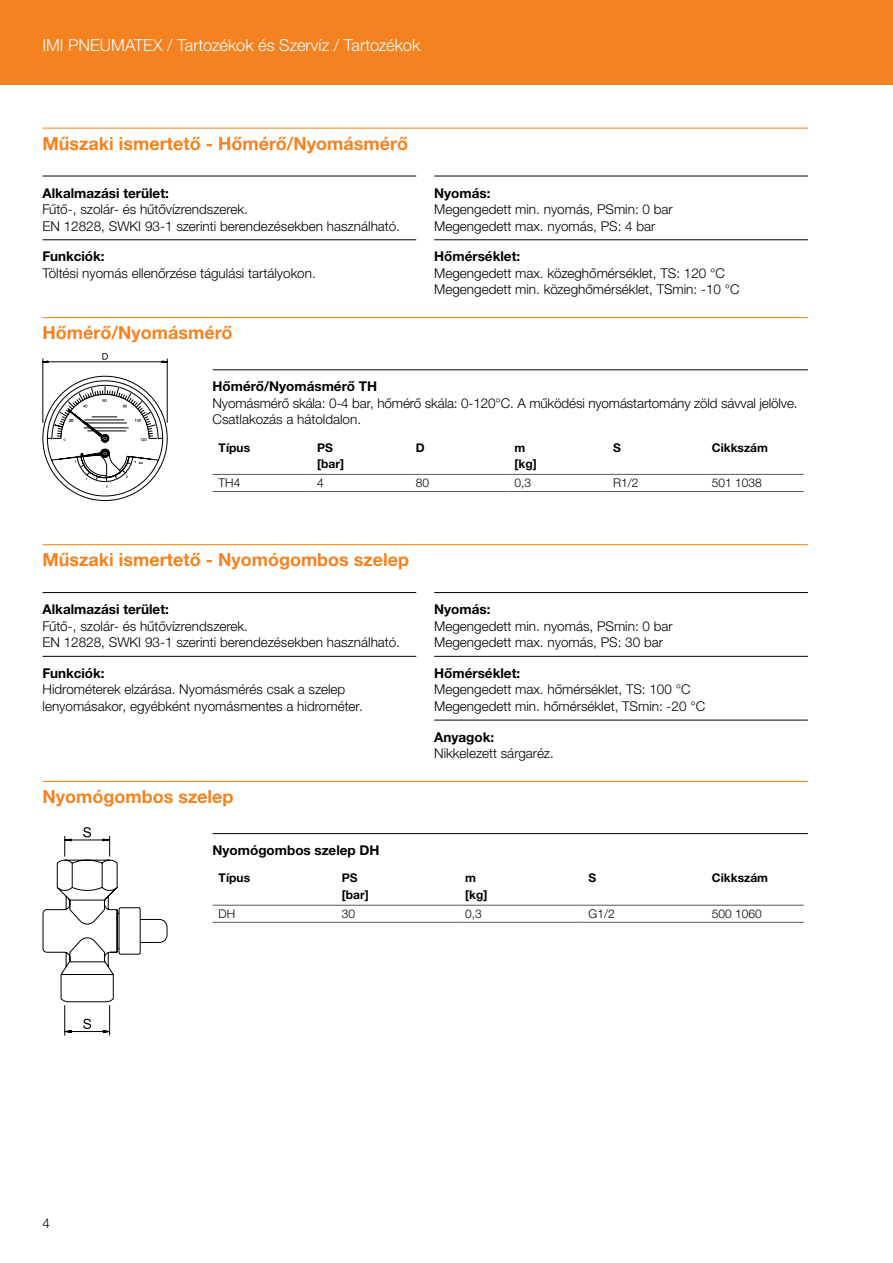
<style>
.page{position:relative;width:893px;height:1263px;background:#fff}
.page>*{position:absolute;margin:0;border:0;box-sizing:border-box;transform-origin:0 0}
.t1{font:700 18px "Helvetica Neue LTW1 G";color:#f58220}
.t2{font:300 16.5px "Helvetica Neue LTW1 G";color:#fff}
.t3{font:300 13.5px/16.5px "Helvetica Neue LTW1 G";color:#000}
.t4{font:700 13.5px "Helvetica Neue LTW1 G";color:#000}
.t5{font:700 12px/16.5px "Helvetica Neue LTW1 G";color:#000}
.t6{font:300 12px "Helvetica Neue LTW1 G";color:#000}
</style>
<div class="page">
<div style="left:0;top:0;width:893px;height:85px;background:#f58220"></div>
<hr style="left:43px;top:128px;width:765px;height:1px;background:#f58220">
<hr style="left:43px;top:176px;width:373px;height:1px;background:#000">
<hr style="left:43px;top:239px;width:373px;height:1px;background:#000">
<hr style="left:434px;top:176px;width:374px;height:1px;background:#000">
<hr style="left:434px;top:239px;width:374px;height:1px;background:#000">
<hr style="left:43px;top:317px;width:765px;height:1px;background:#f58220">
<hr style="left:213px;top:369px;width:595px;height:1px;background:#000">
<hr style="left:43px;top:544px;width:765px;height:1px;background:#f58220">
<hr style="left:213px;top:474px;width:98px;height:1px;background:#58595b">
<hr style="left:311px;top:474px;width:99px;height:1px;background:#58595b">
<hr style="left:410px;top:474px;width:99px;height:1px;background:#58595b">
<hr style="left:509px;top:474px;width:98px;height:1px;background:#58595b">
<hr style="left:607px;top:474px;width:99px;height:1px;background:#58595b">
<hr style="left:706px;top:474px;width:98px;height:1px;background:#58595b">
<hr style="left:213px;top:491px;width:98px;height:1px;background:#58595b">
<hr style="left:311px;top:491px;width:99px;height:1px;background:#58595b">
<hr style="left:410px;top:491px;width:99px;height:1px;background:#58595b">
<hr style="left:509px;top:491px;width:98px;height:1px;background:#58595b">
<hr style="left:607px;top:491px;width:99px;height:1px;background:#58595b">
<hr style="left:706px;top:491px;width:98px;height:1px;background:#58595b">
<hr style="left:43px;top:592px;width:373px;height:1px;background:#000">
<hr style="left:43px;top:656px;width:373px;height:1px;background:#000">
<hr style="left:434px;top:592px;width:374px;height:1px;background:#000">
<hr style="left:434px;top:656px;width:374px;height:1px;background:#000">
<hr style="left:434px;top:720px;width:374px;height:1px;background:#000">
<hr style="left:43px;top:781px;width:765px;height:1px;background:#f58220">
<hr style="left:213px;top:833px;width:595px;height:1px;background:#000">
<hr style="left:213px;top:905px;width:123px;height:1px;background:#58595b">
<hr style="left:336px;top:905px;width:123px;height:1px;background:#58595b">
<hr style="left:459px;top:905px;width:124px;height:1px;background:#58595b">
<hr style="left:583px;top:905px;width:123px;height:1px;background:#58595b">
<hr style="left:706px;top:905px;width:98px;height:1px;background:#58595b">
<hr style="left:213px;top:922px;width:123px;height:1px;background:#58595b">
<hr style="left:336px;top:922px;width:123px;height:1px;background:#58595b">
<hr style="left:459px;top:922px;width:124px;height:1px;background:#58595b">
<hr style="left:583px;top:922px;width:123px;height:1px;background:#58595b">
<hr style="left:706px;top:922px;width:98px;height:1px;background:#58595b">
<svg style="left:43px;top:353px;width:125px;height:148px"></svg>
<svg style="left:43px;top:827px;width:125px;height:208px"></svg>
<p class="t2" style="left:43px;top:35px;width:379px">IMI PNEUMATEX / Tartozékok és Szervíz / Tartozékok</p>
<h1 class="t1" style="left:43px;top:132px;width:367px">Műszaki ismertető - Hőmérő/Nyomásmérő</h1>
<p class="t4" style="left:43px;top:184px;width:128px">Alkalmazási terület:</p>
<p class="t3" style="left:43px;top:201px;width:359px">Fűtő-, szolár- és hűtővízrendszerek.<br>EN 12828, SWKI 93-1 szerinti berendezésekben használható.</p>
<p class="t4" style="left:43px;top:248px;width:64px">Funkciók:</p>
<p class="t3" style="left:43px;top:265px;width:275px">Töltési nyomás ellenőrzése tágulási tartályokon.</p>
<p class="t4" style="left:434px;top:184px;width:58px">Nyomás:</p>
<p class="t3" style="left:434px;top:201px;width:240px">Megengedett min. nyomás, PSmin: 0 bar<br>Megengedett max. nyomás, PS: 4 bar</p>
<p class="t4" style="left:434px;top:248px;width:87px">Hőmérséklet:</p>
<p class="t3" style="left:434px;top:265px;width:307px">Megengedett max. közeghőmérséklet, TS: 120 °C<br>Megengedett min. közeghőmérséklet, TSmin: -10 °C</p>
<h1 class="t1" style="left:43px;top:322px;width:191px">Hőmérő/Nyomásmérő</h1>
<p class="t4" style="left:213px;top:378px;width:166px">Hőmérő/Nyomásmérő TH</p>
<p class="t3" style="left:213px;top:395px;width:586px">Nyomásmérő skála: 0-4 bar, hőmérő skála: 0-120°C. A működési nyomástartomány zöld sávval jelölve.<br>Csatlakozás a hátoldalon.</p>
<p class="t5" style="left:219px;top:439px;width:33px">Típus</p>
<p class="t5" style="left:317px;top:439px;width:28px">PS [bar]</p>
<p class="t5" style="left:416px;top:439px;width:10px">D</p>
<p class="t5" style="left:515px;top:439px;width:24px">m [kg]</p>
<p class="t5" style="left:613px;top:439px;width:9px">S</p>
<p class="t5" style="left:712px;top:439px;width:58px">Cikkszám</p>
<p class="t6" style="left:219px;top:476px;width:23px">TH4</p>
<p class="t6" style="left:317px;top:476px;width:8px">4</p>
<p class="t6" style="left:416px;top:476px;width:15px">80</p>
<p class="t6" style="left:514px;top:476px;width:18px">0,3</p>
<p class="t6" style="left:613px;top:476px;width:27px">R1/2</p>
<p class="t6" style="left:712px;top:476px;width:52px">501 1038</p>
<h1 class="t1" style="left:43px;top:549px;width:368px">Műszaki ismertető - Nyomógombos szelep</h1>
<p class="t4" style="left:43px;top:601px;width:128px">Alkalmazási terület:</p>
<p class="t3" style="left:43px;top:618px;width:359px">Fűtő-, szolár- és hűtővízrendszerek.<br>EN 12828, SWKI 93-1 szerinti berendezésekben használható.</p>
<p class="t4" style="left:43px;top:665px;width:64px">Funkciók:</p>
<p class="t3" style="left:43px;top:681px;width:322px">Hidrométerek elzárása. Nyomásmérés csak a szelep lenyomásakor, egyébként nyomásmentes a hidrométer.</p>
<p class="t4" style="left:434px;top:601px;width:58px">Nyomás:</p>
<p class="t3" style="left:434px;top:618px;width:240px">Megengedett min. nyomás, PSmin: 0 bar<br>Megengedett max. nyomás, PS: 30 bar</p>
<p class="t4" style="left:434px;top:665px;width:87px">Hőmérséklet:</p>
<p class="t3" style="left:434px;top:681px;width:273px">Megengedett max. hőmérséklet, TS: 100 °C<br>Megengedett min. hőmérséklet, TSmin: -20 °C</p>
<p class="t4" style="left:434px;top:728px;width:62px">Anyagok:</p>
<p class="t3" style="left:434px;top:745px;width:121px">Nikkelezett sárgaréz.</p>
<h1 class="t1" style="left:43px;top:786px;width:192px">Nyomógombos szelep</h1>
<p class="t4" style="left:213px;top:842px;width:169px">Nyomógombos szelep DH</p>
<p class="t5" style="left:219px;top:870px;width:33px">Típus</p>
<p class="t5" style="left:342px;top:870px;width:28px">PS [bar]</p>
<p class="t5" style="left:465px;top:870px;width:24px">m [kg]</p>
<p class="t5" style="left:589px;top:870px;width:9px">S</p>
<p class="t5" style="left:712px;top:870px;width:58px">Cikkszám</p>
<p class="t6" style="left:219px;top:906px;width:18px">DH</p>
<p class="t6" style="left:342px;top:906px;width:15px">30</p>
<p class="t6" style="left:465px;top:906px;width:18px">0,3</p>
<p class="t6" style="left:589px;top:906px;width:28px">G1/2</p>
<p class="t6" style="left:712px;top:906px;width:52px">500 1060</p>
<p class="t3" style="left:43px;top:1215px;width:9px">4</p>
</div>
